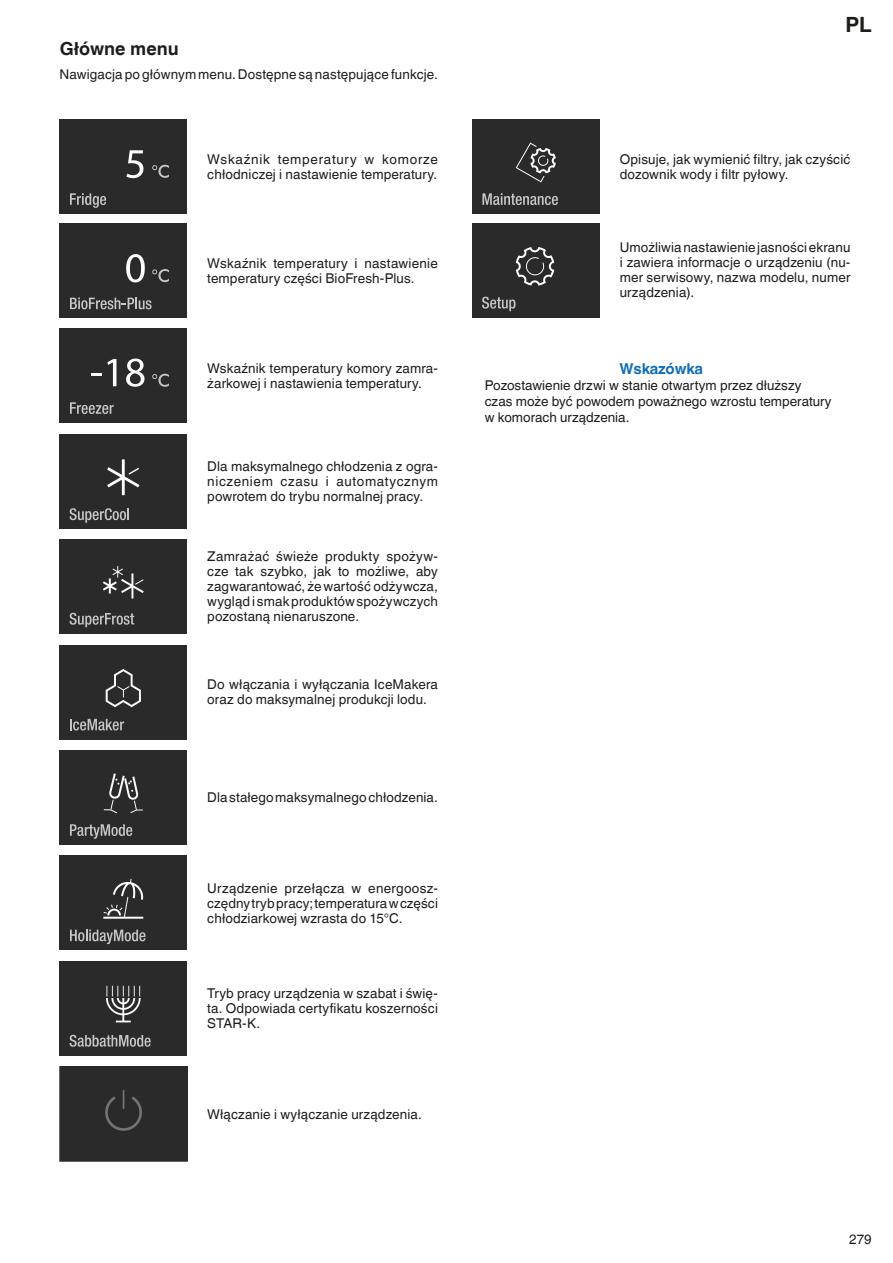
<style>
.page{position:relative;width:893px;height:1263px;background:#fff}
.page>*{position:absolute;margin:0;border:0;box-sizing:border-box;transform-origin:0 0}
.t1{font:700 21px "Helvetica Linotype";color:#1d1d1b}
.Titel_12_A2{font:700 18px "Helvetica Linotype";color:#1d1d1b}
.Wichtig_Titel{font:700 15px "Helvetica Linotype";letter-spacing:-.01em;color:#136eb6}
.Text_L{font:13.5px/15px "Helvetica Linotype";letter-spacing:.01em;color:#1d1d1b}
.Wichtig_Text{font:13.5px/16.2px "Helvetica Linotype";color:#1d1d1b}
</style>
<div class="page">
<div style="left:60px;top:119px;width:127px;height:95px;background:#2b2a2a"></div>
<svg style="left:152px;top:165px;width:17px;height:13px"></svg>
<svg style="left:70px;top:193px;width:36px;height:15px"></svg>
<svg style="left:126px;top:150px;width:17px;height:28px"></svg>
<div style="left:60px;top:223px;width:127px;height:95px;background:#2b2a2a"></div>
<svg style="left:70px;top:297px;width:82px;height:12px"></svg>
<svg style="left:152px;top:269px;width:17px;height:13px"></svg>
<svg style="left:126px;top:254px;width:19px;height:28px"></svg>
<div style="left:472px;top:119px;width:128px;height:95px;background:#2b2a2a"></div>
<svg style="left:482px;top:193px;width:76px;height:12px"></svg>
<svg style="left:516px;top:143px;width:40px;height:39px"></svg>
<div style="left:472px;top:223px;width:128px;height:94px;background:#2b2a2a"></div>
<svg style="left:482px;top:297px;width:33px;height:14px"></svg>
<svg style="left:516px;top:247px;width:38px;height:39px"></svg>
<div style="left:60px;top:750px;width:127px;height:95px;background:#2b2a2a"></div>
<svg style="left:70px;top:824px;width:62px;height:15px"></svg>
<svg style="left:104px;top:773px;width:39px;height:40px"></svg>
<div style="left:60px;top:961px;width:127px;height:94px;background:#2b2a2a"></div>
<svg style="left:70px;top:1035px;width:81px;height:12px"></svg>
<svg style="left:106px;top:986px;width:35px;height:36px"></svg>
<div style="left:60px;top:1066px;width:127px;height:95px;background:#2b2a2a"></div>
<div style="left:60px;top:1066px;width:128px;height:95px;border:1px solid #2b2a2a"></div>
<svg style="left:105px;top:1090px;width:37px;height:41px"></svg>
<div style="left:60px;top:855px;width:127px;height:95px;background:#2b2a2a"></div>
<svg style="left:70px;top:929px;width:75px;height:15px"></svg>
<svg style="left:103px;top:879px;width:40px;height:40px"></svg>
<div style="left:60px;top:434px;width:127px;height:95px;background:#2b2a2a"></div>
<svg style="left:70px;top:508px;width:59px;height:15px"></svg>
<svg style="left:107px;top:459px;width:32px;height:36px"></svg>
<div style="left:60px;top:328px;width:127px;height:95px;background:#2b2a2a"></div>
<svg style="left:152px;top:374px;width:17px;height:13px"></svg>
<svg style="left:70px;top:402px;width:44px;height:12px"></svg>
<svg style="left:91px;top:359px;width:25px;height:27px"></svg>
<svg style="left:126px;top:359px;width:18px;height:28px"></svg>
<div style="left:60px;top:539px;width:127px;height:94px;background:#2b2a2a"></div>
<svg style="left:70px;top:613px;width:64px;height:14px"></svg>
<svg style="left:103px;top:566px;width:41px;height:32px"></svg>
<div style="left:60px;top:645px;width:127px;height:94px;background:#2b2a2a"></div>
<svg style="left:70px;top:719px;width:54px;height:11px"></svg>
<svg style="left:106px;top:669px;width:35px;height:38px"></svg>
<p class="Titel_12_A2" style="left:60px;top:39px;width:121px">Główne menu</p>
<p class="Text_L" style="left:60px;top:67px;width:380px">Nawigacja po głównym menu. Dostępne są następujące funkcje.</p>
<p class="Text_L" style="left:207px;top:152px;width:232px">Wskaźnik temperatury w komorze chłodniczej i nastawienie temperatury.</p>
<p class="Text_L" style="left:207px;top:256px;width:232px">Wskaźnik temperatury i nastawienie temperatury części BioFresh-Plus.</p>
<p class="Text_L" style="left:207px;top:361px;width:232px">Wskaźnik temperatury komory zamra&shy;żarkowej i nastawienia temperatury.</p>
<p class="Text_L" style="left:207px;top:459px;width:232px;text-align:justify">Dla maksymalnego chłodzenia z ogra&shy;niczeniem czasu i automatycznym powrotem do trybu normalnej pracy.</p>
<p class="Text_L" style="left:207px;top:549px;width:232px;text-align:justify">Zamrażać świeże produkty spożyw&shy;cze tak szybko, jak to możliwe, aby zagwarantować, że wartość odżywcza, wygląd i smak produktów spożywczych pozostaną nienaruszone.</p>
<p class="Text_L" style="left:207px;top:677px;width:232px">Do włączania i wyłączania IceMakera oraz do maksymalnej produkcji lodu.</p>
<p class="Text_L" style="left:207px;top:790px;width:232px">Dla stałego maksymalnego chłodzenia.</p>
<p class="Text_L" style="left:207px;top:880px;width:232px;text-align:justify">Urządzenie przełącza w energoosz&shy;czędny tryb pracy; temperatura w części chłodziarkowej wzrasta do 15°C.</p>
<p class="Text_L" style="left:207px;top:986px;width:232px;text-align:justify">Tryb pracy urządzenia w szabat i świę&shy;ta. Odpowiada certyfikatu koszerności STAR-K.</p>
<p class="Text_L" style="left:207px;top:1106px;width:216px">Włączanie i wyłączanie urządzenia.</p>
<h1 class="t1" style="left:845px;top:13px;width:28px">PL</h1>
<p class="Text_L" style="left:620px;top:152px;width:232px">Opisuje, jak wymienić filtry, jak czyścić dozownik wody i filtr pyłowy.</p>
<p class="Text_L" style="left:620px;top:240px;width:232px;text-align:justify">Umożliwia nastawienie jasności ekranu i zawiera informacje o urządzeniu (nu&shy;mer serwisowy, nazwa modelu, numer urządzenia).</p>
<p class="Wichtig_Titel" style="left:619px;top:360px;width:85px">Wskazówka</p>
<p class="Wichtig_Text" style="left:485px;top:377px;width:348px">Pozostawienie drzwi w stanie otwartym przez dłuższy czas może być powodem poważnego wzrostu temperatury w komorach urządzenia.</p>
<p class="Text_L" style="left:849px;top:1231px;width:24px">279</p>
</div>
